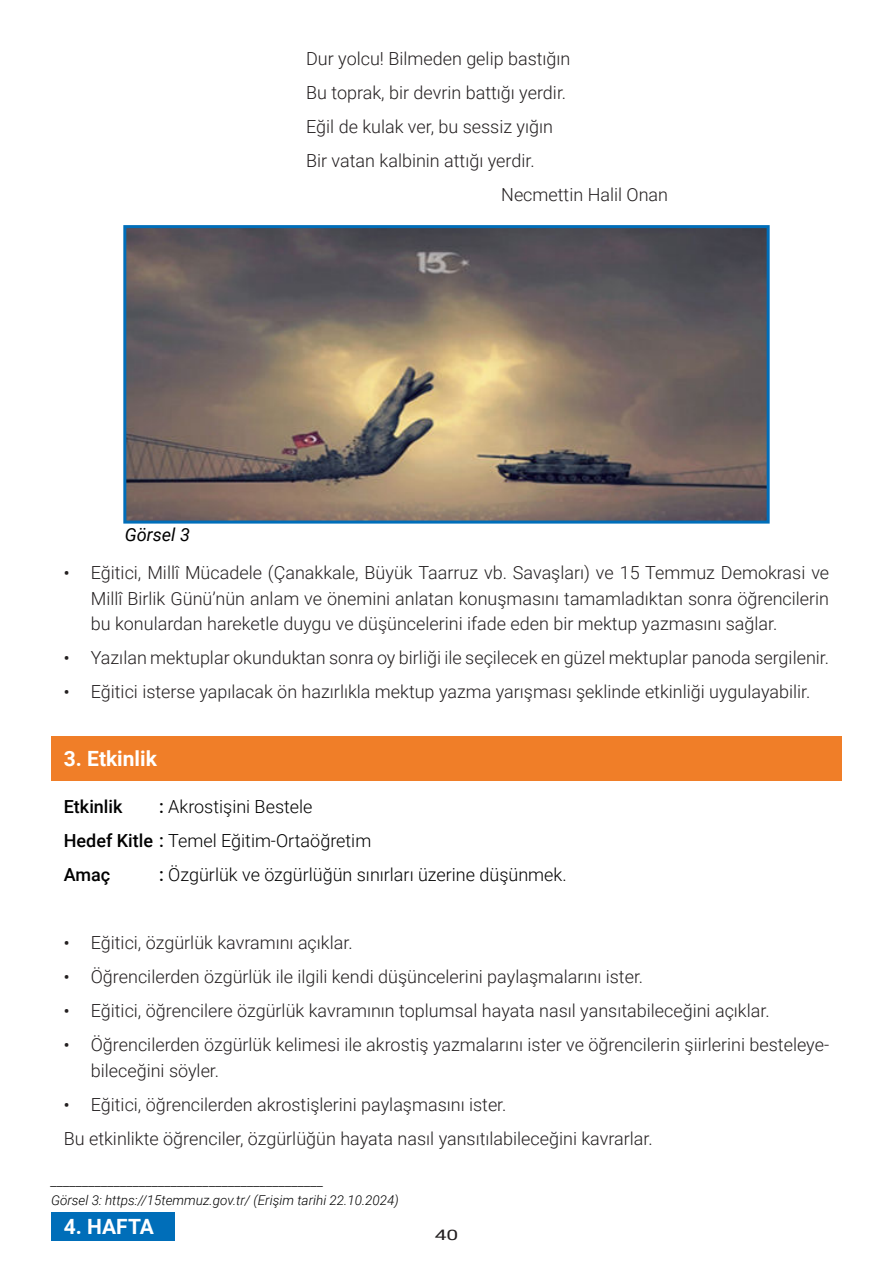
<style>
.page{position:relative;width:893px;height:1263px;background:#fff}
.page>*{position:absolute;margin:0;border:0;box-sizing:border-box;transform-origin:0 0}
.t1{font:700 21px "Roboto";color:#fff}
.t2{font:300 18px/25.5px "Roboto";color:#231f20}
.t3{font:300 18px/34px "Roboto";color:#000}
.t4{font:500 18px "Roboto";color:#000}
.t5{font:italic 18px "Roboto";color:#000}
.t6{font:italic 300 15px "Roboto";color:#000}
.t7{font:14.4px "Roboto";color:#231f20;scale:1.46 1}
.t8{font:italic 300 13.5px "Roboto";color:#000}
.s1{font-weight:500;font-size:16.5px}
.s2{font-weight:500}
</style>
<div class="page">
<div style="left:51px;top:1212px;width:123px;height:28px;background:#006eb9"></div>
<img style="left:127px;top:229px;width:639px;height:291px">
<div style="left:123px;top:225px;width:647px;height:299px;border:3px solid #006eb9"></div>
<div style="left:51px;top:736px;width:791px;height:44px;background:#f07e28"></div>
<p class="t2" style="left:306px;top:45px;width:266px">Dur yolcu! Bilmeden gelip bastığın</p>
<p class="t2" style="left:306px;top:79px;width:262px">Bu toprak, bir devrin battığı yerdir.</p>
<p class="t2" style="left:306px;top:113px;width:248px">Eğil de kulak ver, bu sessiz yığın</p>
<p class="t2" style="left:306px;top:147px;width:230px">Bir vatan kalbinin attığı yerdir.</p>
<p class="t2" style="left:501px;top:181px;width:168px">Necmettin Halil Onan</p>
<p class="t5" style="left:125px;top:525px;width:67px">Görsel 3</p>
<p class="t2" style="left:91px;top:559px;width:740px;text-align:justify;text-indent:-27px"><span class="s1">•</span> Eğitici, Millî Mücadele (Çanakkale, Büyük Taarruz vb. Savaşları) ve 15 Temmuz Demokrasi ve Millî Birlik Günü’nün anlam ve önemini anlatan konuşmasını tamamladıktan sonra öğrencilerin bu konulardan hareketle duygu ve düşüncelerini ifade eden bir mektup yazmasını sağlar.</p>
<p class="t2" style="left:64px;top:644px;width:767px"><span class="s1">•</span> Yazılan mektuplar okunduktan sonra oy birliği ile seçilecek en güzel mektuplar panoda sergilenir.</p>
<p class="t2" style="left:64px;top:678px;width:748px"><span class="s1">•</span> Eğitici isterse yapılacak ön hazırlıkla mektup yazma yarışması şeklinde etkinliği uygulayabilir.</p>
<p class="t1" style="left:64px;top:744px;width:95px">3. Etkinlik</p>
<p class="t3" style="left:64px;top:789px;width:309px;text-indent:95px"><span class="s2">:</span> Akrostişini Bestele<br><span class="s2">Hedef Kitle :</span> Temel Eğitim-Ortaöğretim<br><span class="s2">Amaç</span></p>
<p class="t4" style="left:64px;top:794px;width:60px">Etkinlik</p>
<p class="t3" style="left:159px;top:857px;width:409px"><span class="s2">:</span> Özgürlük ve özgürlüğün sınırları üzerine düşünmek.</p>
<p class="t2" style="left:64px;top:929px;width:290px"><span class="s1">•</span> Eğitici, özgürlük kavramını açıklar.</p>
<p class="t2" style="left:64px;top:963px;width:581px"><span class="s1">•</span> Öğrencilerden özgürlük ile ilgili kendi düşüncelerini paylaşmalarını ister.</p>
<p class="t2" style="left:64px;top:997px;width:707px"><span class="s1">•</span> Eğitici, öğrencilere özgürlük kavramının toplumsal hayata nasıl yansıtabileceğini açıklar.</p>
<p class="t2" style="left:91px;top:1031px;width:740px;text-indent:-27px"><span class="s1">•</span> Öğrencilerden özgürlük kelimesi ile akrostiş yazmalarını ister ve öğrencilerin şiirlerini besteleye&shy;bileceğini söyler.</p>
<p class="t2" style="left:64px;top:1086px;width:590px;line-height:34px"><span class="s1">•</span> Eğitici, öğrencilerden akrostişlerini paylaşmasını ister.<br>Bu etkinlikte öğrenciler, özgürlüğün hayata nasıl yansıtılabileceğini kavrarlar.</p>
<p class="t6" style="left:51px;top:1172px;width:274px">___________________________________________</p>
<p class="t8" style="left:51px;top:1191px;width:349px">Görsel 3: https://15temmuz.gov.tr/ (Erişim tarihi 22.10.2024)</p>
<p class="t1" style="left:64px;top:1217px;width:92px">4. HAFTA</p>
<p class="t7" style="left:435px;top:1227px;width:18px">40</p>
</div>
